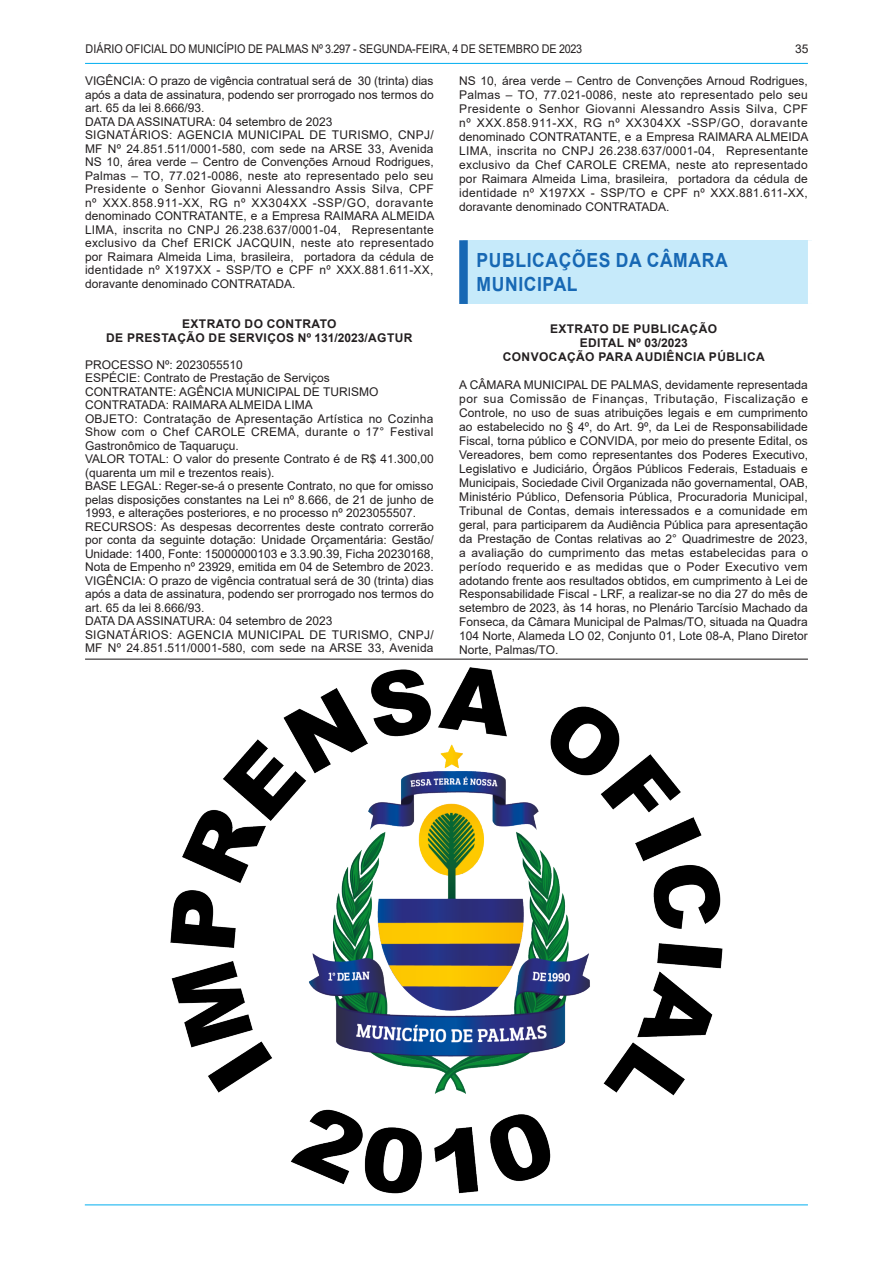
<style>
.page{position:relative;width:893px;height:1263px;background:#fff}
.page>*{position:absolute;margin:0;border:0;box-sizing:border-box;transform-origin:0 0}
.CHANCELA{font:700 19.5px/24px "Arial";letter-spacing:.035em;color:#1768b4;scale:.9 1}
.SEM_PARAGRAFO{font:12px/14px "Arial";color:#231f20;text-align:justify}
.TITULO{font:700 12px "Arial";letter-spacing:.035em;color:#231f20}
.SEM_PARAGRAFO-2{font:12px/13.5px "Arial";letter-spacing:.02em;color:#231f20}
.SEM_PARAGRAFO-3{font:12px "Arial";color:#231f20;scale:.9 1}
.TITULO-2{font:700 12px "Arial";letter-spacing:.01em;color:#231f20}
</style>
<div class="page">
<hr style="left:85px;top:1204px;width:723px;height:1px;background:#00aeef">
<hr style="left:85px;top:63px;width:723px;height:1px;background:#00aeef">
<div style="left:463px;top:240px;width:349px;height:64px;background:#c6eafa"></div>
<div style="left:459px;top:240px;width:9px;height:64px;background:#1768b4"></div>
<div style="left:808px;top:240px;width:8px;height:64px;background:#fff"></div>
<hr style="left:85px;top:659px;width:723px;height:1px;background:#231f20">
<img style="left:171px;top:668px;width:551px;height:526px">
<p class="SEM_PARAGRAFO-3" style="left:86px;top:40px;width:553px">DIÁRIO OFICIAL DO MUNICÍPIO DE PALMAS Nº 3.297 - SEGUNDA-FEIRA, 4 DE SETEMBRO DE 2023</p>
<p class="SEM_PARAGRAFO" style="left:795px;top:41px;width:15px">35</p>
<p class="SEM_PARAGRAFO" style="left:85px;top:74px;width:350px;line-height:13.5px">VIGÊNCIA: O prazo de vigência contratual será de 30 (trinta) dias após a data de assinatura, podendo ser prorrogado nos termos do art. 65 da lei 8.666/93.</p>
<p class="SEM_PARAGRAFO" style="left:85px;top:115px;width:249px">DATA DA ASSINATURA: 04 setembro de 2023</p>
<p class="SEM_PARAGRAFO" style="left:85px;top:128px;width:351px;line-height:13.5px">SIGNATÁRIOS: AGENCIA MUNICIPAL DE TURISMO, CNPJ/ MF Nº 24.851.511/0001-580, com sede na ARSE 33, Avenida NS 10, área verde – Centro de Convenções Arnoud Rodrigues, Palmas – TO, 77.021-0086, neste ato representado pelo seu Presidente o Senhor Giovanni Alessandro Assis Silva, CPF nº XXX.858.911-XX, RG nº XX304XX -SSP/GO, doravante denominado CONTRATANTE, e a Empresa RAIMARA ALMEIDA LIMA, inscrita no CNPJ 26.238.637/0001-04, Representante exclusivo da Chef ERICK JACQUIN, neste ato representado por Raimara Almeida Lima, brasileira, portadora da cédula de identidade nº X197XX - SSP/TO e CPF nº XXX.881.611-XX, doravante denominado CONTRATADA.</p>
<p class="TITULO" style="left:182px;top:316px;width:156px">EXTRATO DO CONTRATO</p>
<p class="TITULO" style="left:106px;top:329px;width:308px">DE PRESTAÇÃO DE SERVIÇOS Nº 131/2023/AGTUR</p>
<p class="SEM_PARAGRAFO" style="left:85px;top:358px;width:159px">PROCESSO Nº: 2023055510</p>
<p class="SEM_PARAGRAFO" style="left:85px;top:371px;width:246px">ESPÉCIE: Contrato de Prestação de Serviços</p>
<p class="SEM_PARAGRAFO" style="left:85px;top:385px;width:295px">CONTRATANTE: AGÊNCIA MUNICIPAL DE TURISMO</p>
<p class="SEM_PARAGRAFO" style="left:85px;top:398px;width:229px">CONTRATADA: RAIMARA ALMEIDA LIMA</p>
<p class="SEM_PARAGRAFO" style="left:85px;top:412px;width:350px;line-height:13.5px">OBJETO: Contratação de Apresentação Artística no Cozinha Show com o Chef CAROLE CREMA, durante o 17° Festival Gastronômico de Taquaruçu.</p>
<p class="SEM_PARAGRAFO" style="left:85px;top:452px;width:350px;line-height:13.5px">VALOR TOTAL: O valor do presente Contrato é de R$ 41.300,00 (quarenta um mil e trezentos reais).</p>
<p class="SEM_PARAGRAFO" style="left:85px;top:479px;width:350px;line-height:13.5px">BASE LEGAL: Reger-se-á o presente Contrato, no que for omisso pelas disposições constantes na Lei nº 8.666, de 21 de junho de 1993, e alterações posteriores, e no processo nº 2023055507.</p>
<p class="SEM_PARAGRAFO" style="left:85px;top:520px;width:350px;line-height:13.5px">RECURSOS: As despesas decorrentes deste contrato correrão por conta da seguinte dotação: Unidade Orçamentária: Gestão/ Unidade: 1400, Fonte: 15000000103 e 3.3.90.39, Ficha 20230168, Nota de Empenho nº 23929, emitida em 04 de Setembro de 2023.</p>
<p class="SEM_PARAGRAFO" style="left:85px;top:574px;width:350px;line-height:13.5px">VIGÊNCIA: O prazo de vigência contratual será de 30 (trinta) dias após a data de assinatura, podendo ser prorrogado nos termos do art. 65 da lei 8.666/93.</p>
<p class="SEM_PARAGRAFO" style="left:85px;top:614px;width:249px">DATA DA ASSINATURA: 04 setembro de 2023</p>
<p class="SEM_PARAGRAFO-2" style="left:85px;top:628px;width:350px">SIGNATÁRIOS: AGENCIA MUNICIPAL DE TURISMO, CNPJ/<br>MF Nº 24.851.511/0001-580, com sede na ARSE 33, Avenida</p>
<p class="SEM_PARAGRAFO" style="left:459px;top:74px;width:351px">NS 10, área verde – Centro de Convenções Arnoud Rodrigues, Palmas – TO, 77.021-0086, neste ato representado pelo seu Presidente o Senhor Giovanni Alessandro Assis Silva, CPF nº XXX.858.911-XX, RG nº XX304XX -SSP/GO, doravante denominado CONTRATANTE, e a Empresa RAIMARA ALMEIDA LIMA, inscrita no CNPJ 26.238.637/0001-04, Representante exclusivo da Chef CAROLE CREMA, neste ato representado por Raimara Almeida Lima, brasileira, portadora da cédula de identidade nº X197XX - SSP/TO e CPF nº XXX.881.611-XX, doravante denominado CONTRATADA.</p>
<p class="CHANCELA" style="left:477px;top:249px;width:281px">PUBLICAÇÕES DA CÂMARA<br>MUNICIPAL</p>
<p class="TITULO" style="left:550px;top:321px;width:169px">EXTRATO DE PUBLICAÇÃO</p>
<p class="TITULO-2" style="left:580px;top:335px;width:110px">EDITAL Nº 03/2023</p>
<p class="TITULO" style="left:503px;top:349px;width:263px">CONVOCAÇÃO PARA AUDIÊNCIA PÚBLICA</p>
<p class="SEM_PARAGRAFO" style="left:459px;top:378px;width:350px">A CÂMARA MUNICIPAL DE PALMAS, devidamente representada por sua Comissão de Finanças, Tributação, Fiscalização e Controle, no uso de suas atribuições legais e em cumprimento ao estabelecido no § 4º, do Art. 9º, da Lei de Responsabilidade Fiscal, torna público e CONVIDA, por meio do presente Edital, os Vereadores, bem como representantes dos Poderes Executivo, Legislativo e Judiciário, Órgãos Públicos Federais, Estaduais e Municipais, Sociedade Civil Organizada não governamental, OAB, Ministério Público, Defensoria Pública, Procuradoria Municipal, Tribunal de Contas, demais interessados e a comunidade em geral, para participarem da Audiência Pública para apresentação da Prestação de Contas relativas ao 2° Quadrimestre de 2023, a avaliação do cumprimento das metas estabelecidas para o período requerido e as medidas que o Poder Executivo vem adotando frente aos resultados obtidos, em cumprimento à Lei de Responsabilidade Fiscal - LRF, a realizar-se no dia 27 do mês de setembro de 2023, às 14 horas, no Plenário Tarcísio Machado da Fonseca, da Câmara Municipal de Palmas/TO, situada na Quadra 104 Norte, Alameda LO 02, Conjunto 01, Lote 08-A, Plano Diretor Norte, Palmas/TO.</p>
</div>
